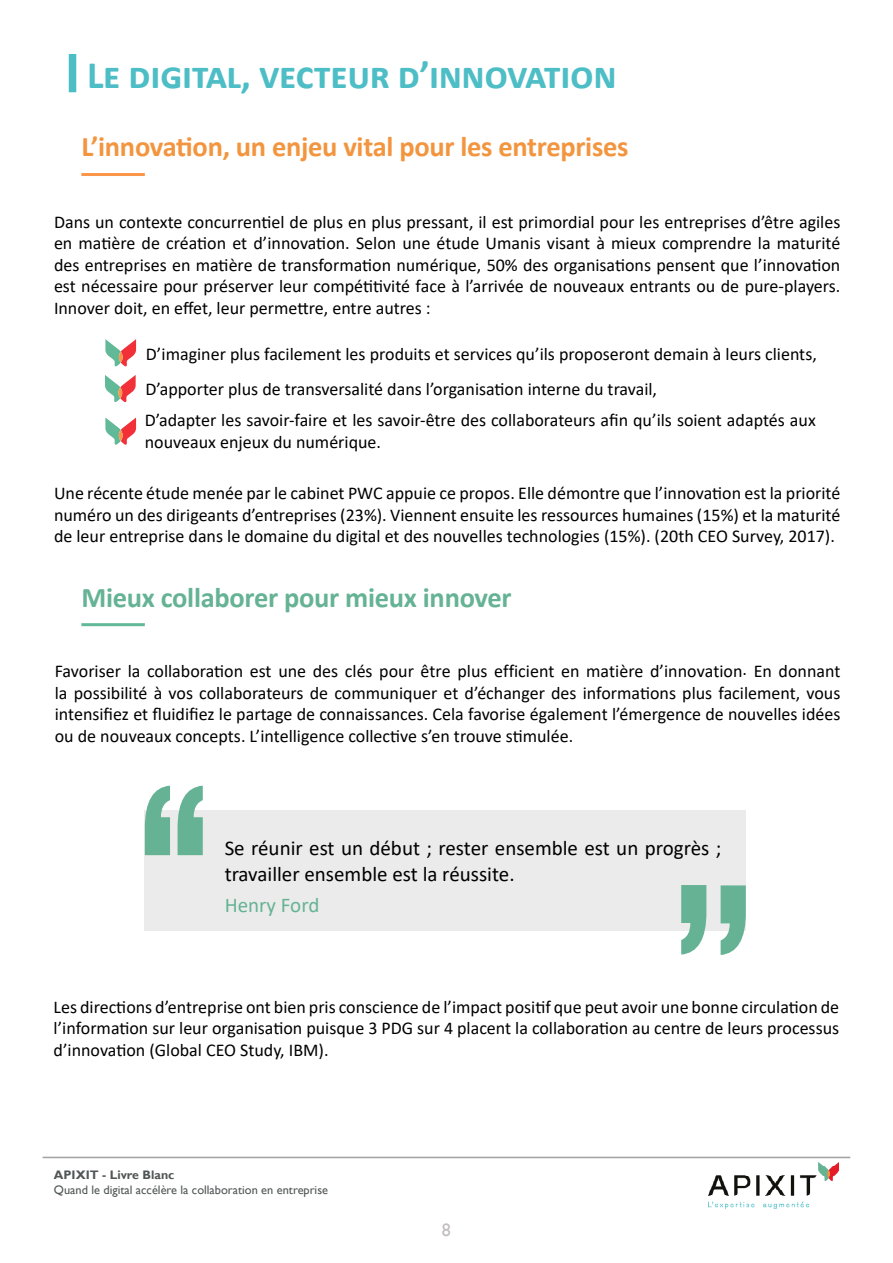
<style>
.page{position:relative;width:893px;height:1263px;background:#fff}
.page>*{position:absolute;margin:0;border:0;box-sizing:border-box;transform-origin:0 0}
.t1{font:700 39px "Calibri";letter-spacing:-.01em;color:#4dbdc6}
.t2{font:700 28.5px "Calibri";letter-spacing:-.01em;color:#f3953f}
.t3{font:700 28.5px "Calibri";letter-spacing:-.01em;color:#65b394}
.t4{font:21px/25.2px "Calibri";color:#000}
.t5{font:21px "Calibri";color:#65b394}
.t6{font:18px/21.6px "Calibri";color:#000;text-align:justify}
.t7{font:18px "Gill Sans";color:#c5bdbd}
.t8{font:12.3px "Gill Sans";color:#515656}
.t9{font:700 12.3px "Gill Sans";color:#515656}
</style>
<div class="page">
<hr style="left:43px;top:1157px;width:807px;height:1px;background:#a3a3a3">
<img style="left:709px;top:1162px;width:130px;height:47px">
<div style="left:69px;top:54px;width:7px;height:38px;background:#4dbdc6"></div>
<hr style="left:81px;top:173px;width:64px;height:3px;background:#fa964a">
<svg style="left:105px;top:339px;width:31px;height:27px"></svg>
<svg style="left:105px;top:375px;width:31px;height:27px"></svg>
<svg style="left:105px;top:417px;width:31px;height:28px"></svg>
<hr style="left:81px;top:623px;width:64px;height:3px;background:#61b997">
<div style="left:145px;top:810px;width:601px;height:120px;background:#ebebeb"></div>
<svg style="left:178px;top:786px;width:25px;height:69px"></svg>
<svg style="left:145px;top:786px;width:25px;height:69px"></svg>
<svg style="left:681px;top:885px;width:25px;height:69px"></svg>
<svg style="left:721px;top:885px;width:25px;height:70px"></svg>
<h1 class="t1" style="left:87px;top:47px;width:531px">Le digital, vecteur d’innovation</h1>
<h2 class="t2" style="left:81px;top:127px;width:549px">L’innovation, un enjeu vital pour les entreprises</h2>
<p class="t6" style="left:54px;top:210px;width:788px">Dans un contexte concurrentiel de plus en plus pressant, il est primordial pour les entreprises d’être agiles en matière de création et d’innovation. Selon une étude Umanis visant à mieux comprendre la maturité des entreprises en matière de transformation numérique, 50% des organisations pensent que l’innovation est nécessaire pour préserver leur compétitivité face à l’arrivée de nouveaux entrants ou de pure-players.<br>Innover doit, en effet, leur permettre, entre autres :</p>
<p class="t6" style="left:145px;top:335px;width:673px;line-height:35.7px">D’imaginer plus facilement les produits et services qu’ils proposeront demain à leurs clients,<br>D’apporter plus de transversalité dans l’organisation interne du travail,</p>
<p class="t6" style="left:145px;top:409px;width:672px">D’adapter les savoir-faire et les savoir-être des collaborateurs afin qu’ils soient adaptés aux nouveaux enjeux du numérique.</p>
<p class="t6" style="left:54px;top:482px;width:788px">Une récente étude menée par le cabinet PWC appuie ce propos. Elle démontre que l’innovation est la priorité numéro un des dirigeants d’entreprises (23%). Viennent ensuite les ressources humaines (15%) et la maturité de leur entreprise dans le domaine du digital et des nouvelles technologies (15%). (20th CEO Survey, 2017).</p>
<h2 class="t3" style="left:81px;top:578px;width:432px">Mieux collaborer pour mieux innover</h2>
<p class="t6" style="left:55px;top:660px;width:787px">Favoriser la collaboration est une des clés pour être plus efficient en matière d’innovation. En donnant la possibilité à vos collaborateurs de communiquer et d’échanger des informations plus facilement, vous intensifiez et fluidifiez le partage de connaissances. Cela favorise également l’émergence de nouvelles idées ou de nouveaux concepts. L’intelligence collective s’en trouve stimulée.</p>
<p class="t4" style="left:225px;top:835px;width:498px">Se réunir est un début ; rester ensemble est un progrès ; travailler ensemble est la réussite.</p>
<p class="t5" style="left:225px;top:890px;width:96px">Henry Ford</p>
<p class="t6" style="left:54px;top:995px;width:787px">Les directions d’entreprise ont bien pris conscience de l’impact positif que peut avoir une bonne circulation de l’information sur leur organisation puisque 3 PDG sur 4 placent la collaboration au centre de leurs processus d’innovation (Global CEO Study, IBM).</p>
<p class="t9" style="left:54px;top:1168px;width:122px">APIXIT - Livre Blanc</p>
<p class="t8" style="left:54px;top:1183px;width:276px">Quand le digital accélère la collaboration en entreprise</p>
<p class="t7" style="left:442px;top:1219px;width:10px">8</p>
</div>
